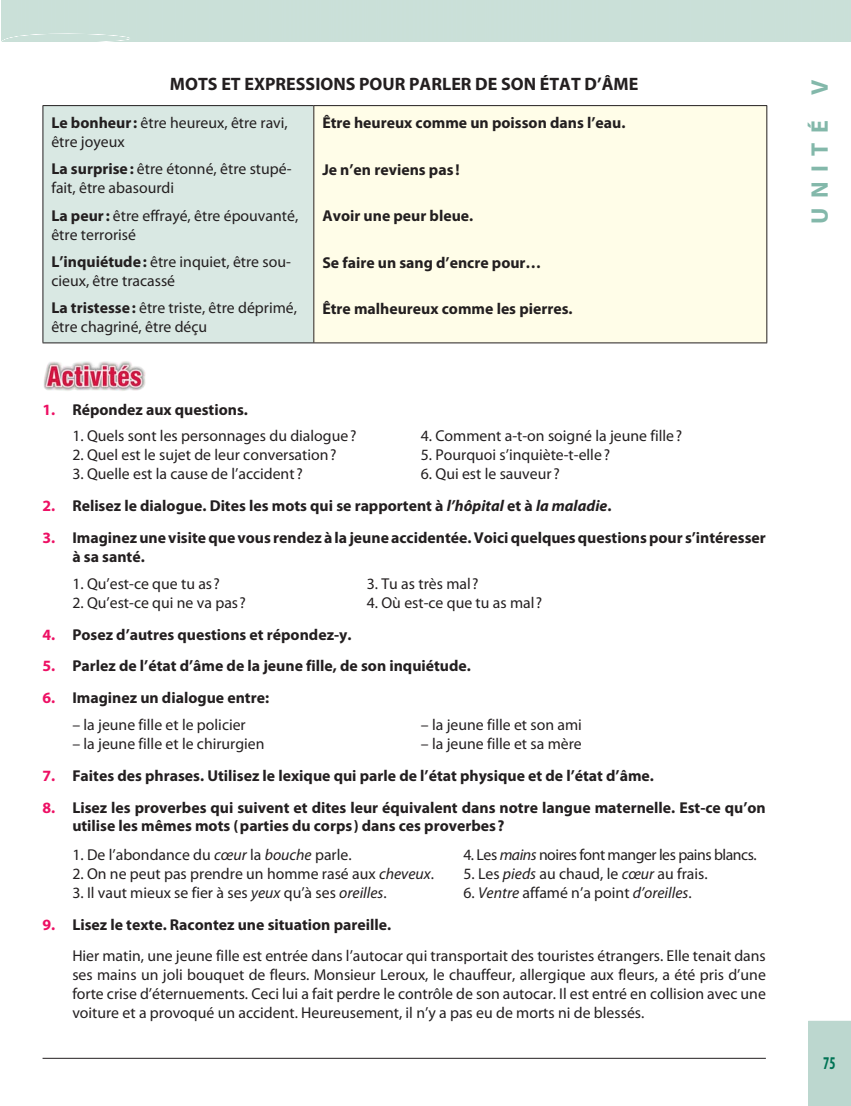
<style>
.page{position:relative;width:851px;height:1106px;background:#fff}
.page>*{position:absolute;margin:0;border:0;box-sizing:border-box;transform-origin:0 0}
.t1{font:700 24px "Myriad Pro";letter-spacing:.4em;color:#83b8aa}
.t2{font:700 18px "Myriad Pro";color:#231f20}
.t3{font:700 condensed 18px "Myriad Pro";color:#007355;scale:.8 1}
.t4{font:15.75px/18.9px "Myriad Pro";color:#231f20}
.t5{font:700 15.75px/18.9px "Myriad Pro";color:#231f20}
.t6{font:15.75px "Myriad Pro";letter-spacing:-.03em;color:#231f20}
.s1{font-weight:700}
.s2{color:#ed1064}
.s3{font-style:italic}
.s4{font-weight:700;color:#ed1064}
</style>
<div class="page">
<div style="left:808px;top:1020px;width:42px;height:85px;background:#bcd7cf"></div>
<hr style="left:43px;top:1057px;width:722px;height:1px;background:#231f20">
<img style="left:44px;top:361px;width:102px;height:30px">
<div style="left:43px;top:106px;width:271px;height:237px;background:#d9e8e3"></div>
<div style="left:314px;top:106px;width:452px;height:237px;background:#fffde8"></div>
<hr style="left:43px;top:105px;width:271px;height:1px;background:#231f20">
<hr style="left:43px;top:106px;width:1px;height:236px;background:#231f20">
<hr style="left:314px;top:105px;width:453px;height:1px;background:#231f20">
<hr style="left:313px;top:106px;width:1px;height:236px;background:#231f20">
<hr style="left:766px;top:106px;width:1px;height:236px;background:#231f20">
<hr style="left:43px;top:342px;width:724px;height:1px;background:#231f20">
<p class="t2" style="left:170px;top:77px;width:470px">MOTS ET EXPRESSIONS POUR PARLER DE SON ÉTAT D’ÂME</p>
<p class="t4" style="left:51px;top:115px;width:238px"><span class="s1">Le bonheur:</span> être heureux, être ravi, être joyeux</p>
<p class="t4" style="left:51px;top:161px;width:241px"><span class="s1">La surprise:</span> être étonné, être stupé&shy;fait, être abasourdi</p>
<p class="t4" style="left:51px;top:208px;width:248px"><span class="s1">La peur:</span> être effrayé, être épouvanté, être terrorisé</p>
<p class="t4" style="left:51px;top:254px;width:241px"><span class="s1">L’inquiétude:</span> être inquiet, être sou&shy;cieux, être tracassé</p>
<p class="t4" style="left:51px;top:300px;width:247px"><span class="s1">La tristesse:</span> être triste, être déprimé, être chagriné, être déçu</p>
<p class="t5" style="left:322px;top:115px;width:304px">Être heureux comme un poisson dans l’eau.</p>
<p class="t5" style="left:322px;top:161px;width:139px">Je n’en reviens pas !</p>
<p class="t5" style="left:322px;top:208px;width:152px">Avoir une peur bleue.</p>
<p class="t5" style="left:322px;top:254px;width:220px">Se faire un sang d’encre pour…</p>
<p class="t5" style="left:322px;top:301px;width:252px">Être malheureux comme les pierres.</p>
<p class="t5" style="left:43px;top:402px;width:207px"><span class="s2">1.</span> Répondez aux questions.</p>
<p class="t4" style="left:72px;top:428px;width:285px">1. Quels sont les personnages du dialogue?</p>
<p class="t4" style="left:421px;top:428px;width:263px">4. Comment a-t-on soigné la jeune fille?</p>
<p class="t4" style="left:72px;top:447px;width:266px">2. Quel est le sujet de leur conversation?</p>
<p class="t4" style="left:421px;top:447px;width:191px">5. Pourquoi s’inquiète-t-elle?</p>
<p class="t4" style="left:72px;top:466px;width:232px">3. Quelle est la cause de l’accident ?</p>
<p class="t4" style="left:421px;top:466px;width:140px">6. Qui est le sauveur ?</p>
<p class="t5" style="left:43px;top:497px;width:570px"><span class="s2">2.</span> Relisez le dialogue. Dites les mots qui se rapportent à <span class="s3">l’hôpital</span> et à <span class="s3">la maladie</span>.</p>
<p class="t5" style="left:72px;top:529px;width:695px;text-indent:-30px"><span class="s2">3.</span> Imaginez une visite que vous rendez à la jeune accidentée. Voici quelques questions pour s’intéresser à sa santé.</p>
<p class="t4" style="left:72px;top:576px;width:149px">1. Qu’est-ce que tu as?</p>
<p class="t4" style="left:367px;top:576px;width:113px">3. Tu as très mal?</p>
<p class="t4" style="left:72px;top:595px;width:175px">2. Qu’est-ce qui ne va pas?</p>
<p class="t4" style="left:367px;top:595px;width:177px">4. Où est-ce que tu as mal?</p>
<p class="t5" style="left:43px;top:626px;width:310px"><span class="s2">4.</span> Posez d’autres questions et répondez-y.</p>
<p class="t5" style="left:43px;top:658px;width:430px"><span class="s2">5.</span> Parlez de l’état d’âme de la jeune fille, de son inquiétude.</p>
<p class="t5" style="left:43px;top:689px;width:228px"><span class="s2">6.</span> Imaginez un dialogue entre:</p>
<p class="t4" style="left:72px;top:717px;width:175px">– la jeune fille et le policier</p>
<p class="t4" style="left:421px;top:717px;width:162px">– la jeune fille et son ami</p>
<p class="t4" style="left:72px;top:736px;width:194px">– la jeune fille et le chirurgien</p>
<p class="t4" style="left:421px;top:736px;width:162px">– la jeune fille et sa mère</p>
<p class="t5" style="left:43px;top:767px;width:613px"><span class="s2">7.</span> Faites des phrases. Utilisez le lexique qui parle de l’état physique et de l’état d’âme.</p>
<p class="t5" style="left:72px;top:799px;width:695px;text-indent:-30px"><span class="s2">8.</span> Lisez les proverbes qui suivent et dites leur équivalent dans notre langue maternelle. Est-ce qu’on utilise les mêmes mots (parties du corps) dans ces proverbes?</p>
<p class="t4" style="left:72px;top:847px;width:281px">1. De l’abondance du <span class="s3">cœur</span> la <span class="s3">bouche</span> parle.</p>
<p class="t6" style="left:463px;top:849px;width:295px">4. Les <span class="s3">mains</span> noires font manger les pains blancs.</p>
<p class="t4" style="left:72px;top:866px;width:363px">2. On ne peut pas prendre un homme rasé aux <span class="s3">cheveux</span>.</p>
<p class="t4" style="left:463px;top:866px;width:246px">5. Les <span class="s3">pieds</span> au chaud, le <span class="s3">cœur</span> au frais.</p>
<p class="t4" style="left:72px;top:885px;width:316px">3. Il vaut mieux se fier à ses <span class="s3">yeux</span> qu’à ses <span class="s3">oreilles</span>.</p>
<p class="t4" style="left:463px;top:885px;width:230px">6. <span class="s3">Ventre</span> affamé n’a point <span class="s3">d’oreilles</span>.</p>
<p class="t4" style="left:72px;top:910px;width:695px;line-height:31.7px;text-indent:-30px"><span class="s4">9.</span> <span class="s1">Lisez le texte. Racontez une situation pareille.<br></span>Hier matin, une jeune fille est entrée dans l’autocar qui transportait des touristes étrangers. Elle tenait dans</p>
<p class="t4" style="left:72px;top:967px;width:695px;text-align:justify">ses mains un joli bouquet de fleurs. Monsieur Leroux, le chauffeur, allergique aux fleurs, a été pris d’une forte crise d’éternuements. Ceci lui a fait perdre le contrôle de son autocar. Il est entré en collision avec une voiture et a provoqué un accident. Heureusement, il n’y a pas eu de morts ni de blessés.</p>
<h1 class="t1" style="left:810px;top:224px;width:146px;rotate:-90deg">UNITÉ V</h1>
<p class="t3" style="left:823px;top:1056px;width:17px">75</p>
</div>
